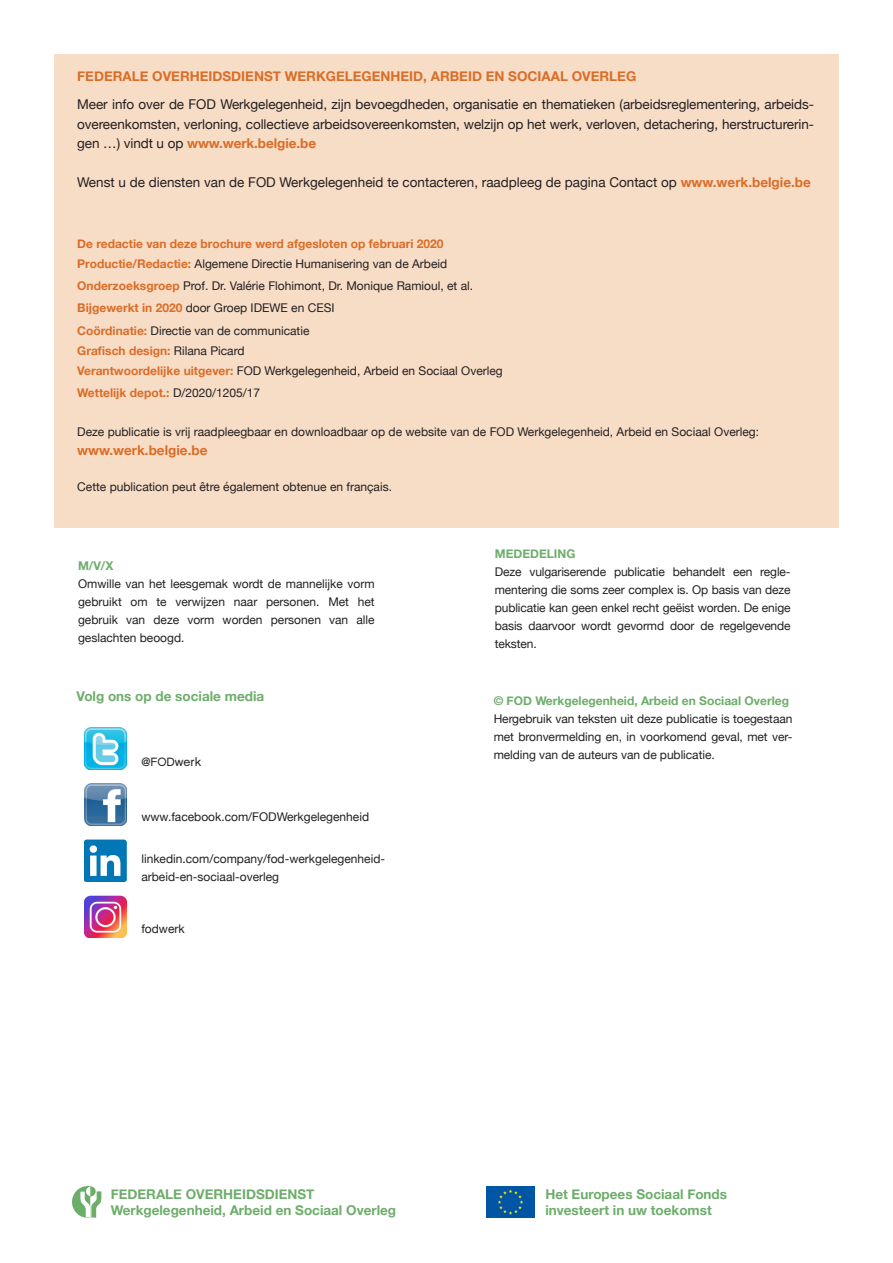
<style>
.page{position:relative;width:893px;height:1263px;background:#fff}
.page>*{position:absolute;margin:0;border:0;box-sizing:border-box;transform-origin:0 0}
.blz2_body{font:13.5px/19.5px "Helvetica Neue";color:#231f20;text-align:justify}
.blz2_body-2{font:700 13.5px "Helvetica Neue";color:#6dad6a}
.blz2_body-3{font:700 13.5px "Helvetica Neue";color:#da6d27}
.blz2_body-4{font:12px/18px "Helvetica Neue";color:#231f20;text-align:justify}
.blz2_body-5{font:700 12px "Helvetica Neue";color:#da6d27}
.blz2_body-6{font:700 12px "Helvetica Neue";color:#6dad6a}
.blz2_body-7{font:12px "Chalet London Nineteen Sixty";color:#231f20}
.s1{font-weight:700;color:#da6d27}
.s2{font-weight:400;color:#231f20}
</style>
<div class="page">
<div style="left:54px;top:54px;width:785px;height:473px;background:#f7dcc6"></div>
<img style="left:84px;top:727px;width:43px;height:42px">
<img style="left:84px;top:784px;width:43px;height:42px">
<img style="left:84px;top:840px;width:43px;height:42px">
<img style="left:84px;top:896px;width:43px;height:42px">
<img style="left:72px;top:1186px;width:30px;height:32px">
<img style="left:486px;top:1186px;width:48px;height:32px">
<p class="blz2_body-3" style="left:77px;top:66px;width:560px">FEDERALE OVERHEIDSDIENST WERKGELEGENHEID, ARBEID EN SOCIAAL OVERLEG</p>
<p class="blz2_body" style="left:77px;top:95px;width:738px">Meer info over de FOD Werkgelegenheid, zijn bevoegdheden, organisatie en thematieken (arbeidsreglementering, arbeids&shy;overeenkomsten, verloning, collectieve arbeidsovereenkomsten, welzijn op het werk, verloven, detachering, herstructurerin&shy;gen …) vindt u op <span class="s1">www.werk.belgie.be</span></p>
<p class="blz2_body" style="left:77px;top:173px;width:735px">Wenst u de diensten van de FOD Werkgelegenheid te contacteren, raadpleeg de pagina Contact op <span class="s1">www.werk.belgie.be</span></p>
<p class="blz2_body-5" style="left:77px;top:234px;width:368px">De redactie van deze brochure werd afgesloten op februari 2020</p>
<p class="blz2_body-4" style="left:77px;top:255px;width:372px"><span class="s1">Productie/Redactie:</span> Algemene Directie Humanisering van de Arbeid</p>
<p class="blz2_body-4" style="left:77px;top:277px;width:397px"><span class="s1">Onderzoeksgroep</span> Prof. Dr. Valérie Flohimont, Dr. Monique Ramioul, et al.</p>
<p class="blz2_body-4" style="left:77px;top:300px;width:259px"><span class="s1">Bijgewerkt in 2020</span> door Groep IDEWE en CESI</p>
<p class="blz2_body-4" style="left:77px;top:322px;width:234px"><span class="s1">Coördinatie:</span> Directie van de communicatie</p>
<p class="blz2_body-5" style="left:77px;top:341px;width:169px">Grafisch design: <span class="s2">Rilana Picard</span></p>
<p class="blz2_body-4" style="left:77px;top:362px;width:427px"><span class="s1">Verantwoordelijke uitgever:</span> FOD Werkgelegenheid, Arbeid en Sociaal Overleg</p>
<p class="blz2_body-5" style="left:77px;top:383px;width:184px">Wettelijk depot.: <span class="s2">D/2020/1205/17</span></p>
<p class="blz2_body-4" style="left:77px;top:423px;width:683px">Deze publicatie is vrij raadpleegbaar en downloadbaar op de website van de FOD Werkgelegenheid, Arbeid en Sociaal Overleg:</p>
<p class="blz2_body-3" style="left:77px;top:440px;width:132px">www.werk.belgie.be</p>
<p class="blz2_body-4" style="left:77px;top:479px;width:316px">Cette publication peut être également obtenue en français.</p>
<p class="blz2_body-6" style="left:78px;top:556px;width:37px">M/V/X</p>
<p class="blz2_body-4" style="left:78px;top:575px;width:298px">Omwille van het leesgemak wordt de mannelijke vorm gebruikt om te verwijzen naar personen. Met het gebruik van deze vorm worden personen van alle geslachten beoogd.</p>
<p class="blz2_body-2" style="left:77px;top:686px;width:189px">Volg ons op de sociale media</p>
<p class="blz2_body-7" style="left:141px;top:754px;width:61px">@FODwerk</p>
<p class="blz2_body-4" style="left:141px;top:808px;width:229px">www.facebook.com/FODWerkgelegenheid</p>
<p class="blz2_body-4" style="left:141px;top:851px;width:245px">linkedin.com/company/fod-werkgelegenheid&shy;arbeid-en-sociaal-overleg</p>
<p class="blz2_body-4" style="left:141px;top:920px;width:45px">fodwerk</p>
<p class="blz2_body-6" style="left:495px;top:545px;width:82px">MEDEDELING</p>
<p class="blz2_body-4" style="left:495px;top:564px;width:297px">Deze vulgariserende publicatie behandelt een regle&shy;mentering die soms zeer complex is. Op basis van deze publicatie kan geen enkel recht geëist worden. De enige basis daarvoor wordt gevormd door de regelgevende teksten.</p>
<p class="blz2_body-6" style="left:494px;top:692px;width:297px">© FOD Werkgelegenheid, Arbeid en Sociaal Overleg</p>
<p class="blz2_body-4" style="left:494px;top:711px;width:300px">Hergebruik van teksten uit deze publicatie is toegestaan met bronvermelding en, in voorkomend geval, met ver&shy;melding van de auteurs van de publicatie.</p>
<p class="blz2_body-2" style="left:111px;top:1184px;width:205px">FEDERALE OVERHEIDSDIENST</p>
<p class="blz2_body-2" style="left:111px;top:1200px;width:287px">Werkgelegenheid, Arbeid en Sociaal Overleg</p>
<p class="blz2_body-2" style="left:545px;top:1184px;width:183px">Het Europees Sociaal Fonds</p>
<p class="blz2_body-2" style="left:545px;top:1200px;width:168px">investeert in uw toekomst</p>
</div>
